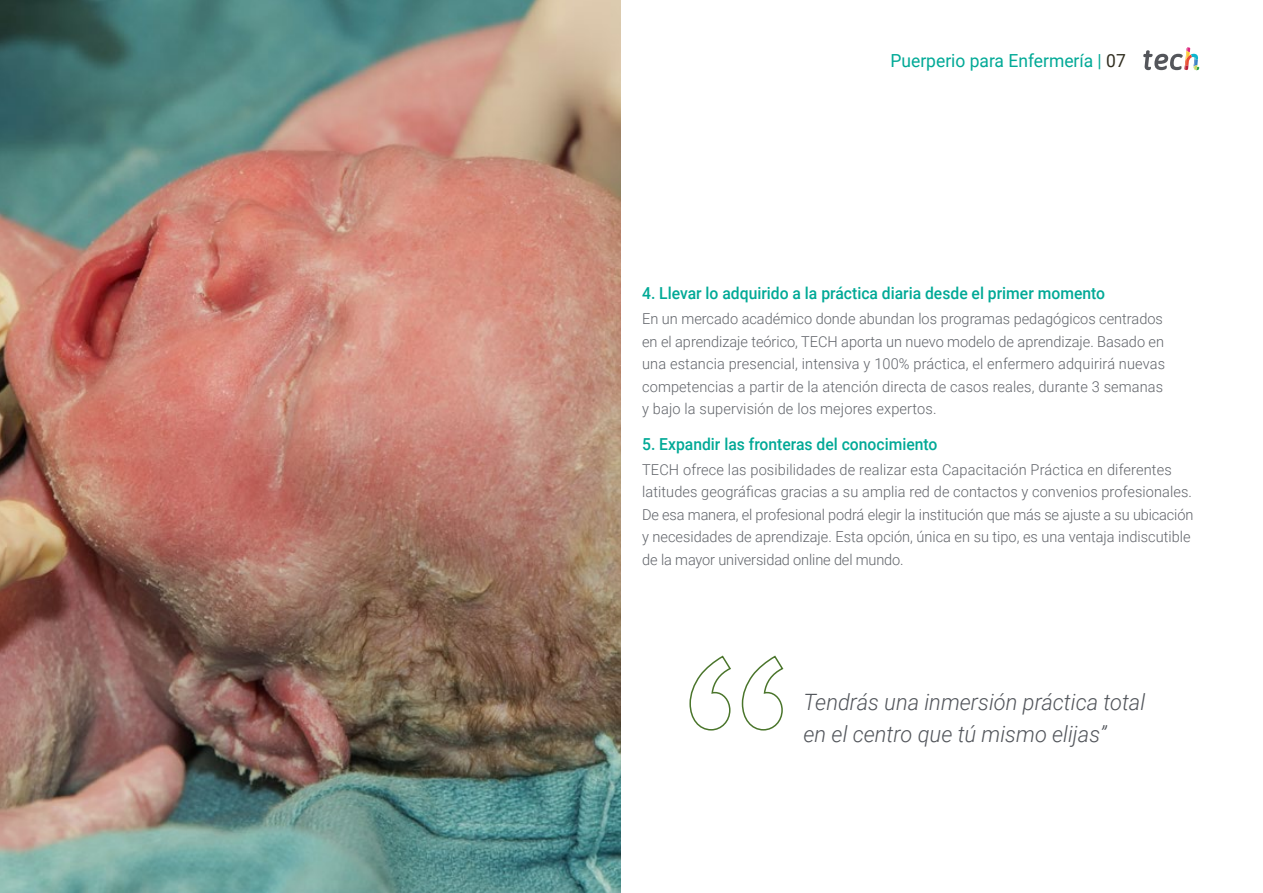
<style>
.page{position:relative;width:1263px;height:893px;background:#fff}
.page>*{position:absolute;margin:0;border:0;box-sizing:border-box;transform-origin:0 0}
.t1{font:italic 300 22.5px/31.5px "Roboto";color:#52555b}
.t2{font:18px "Roboto";color:#00a996}
.t3{font:500 16.5px "Roboto";color:#00a996;scale:.95 1}
.t4{font:300 15px/22.5px "Roboto";color:#61646a}
.s1{color:#312e20}
</style>
<div class="page">
<svg style="left:1143px;top:47px;width:56px;height:24px"></svg>
<svg style="left:689px;top:655px;width:95px;height:76px"></svg>
<img style="left:0;top:0;width:621px;height:893px">
<p class="t2" style="left:890px;top:48px;width:237px">Puerperio para Enfermería | <span class="s1">07</span></p>
<p class="t3" style="left:642px;top:282px;width:489px">4. Llevar lo adquirido a la práctica diaria desde el primer momento</p>
<p class="t4" style="left:642px;top:307px;width:524px">En un mercado académico donde abundan los programas pedagógicos centrados en el aprendizaje teórico, TECH aporta un nuevo modelo de aprendizaje. Basado en una estancia presencial, intensiva y 100% práctica, el enfermero adquirirá nuevas competencias a partir de la atención directa de casos reales, durante 3 semanas y bajo la supervisión de los mejores expertos.</p>
<p class="t3" style="left:642px;top:433px;width:312px">5. Expandir las fronteras del conocimiento</p>
<p class="t4" style="left:642px;top:458px;width:553px">TECH ofrece las posibilidades de realizar esta Capacitación Práctica en diferentes latitudes geográficas gracias a su amplia red de contactos y convenios profesionales.<br>De esa manera, el profesional podrá elegir la institución que más se ajuste a su ubicación y necesidades de aprendizaje. Esta opción, única en su tipo, es una ventaja indiscutible de la mayor universidad online del mundo.</p>
<h1 class="t1" style="left:804px;top:685px;width:343px">Tendrás una inmersión práctica total en el centro que tú mismo elijas”</h1>
</div>
